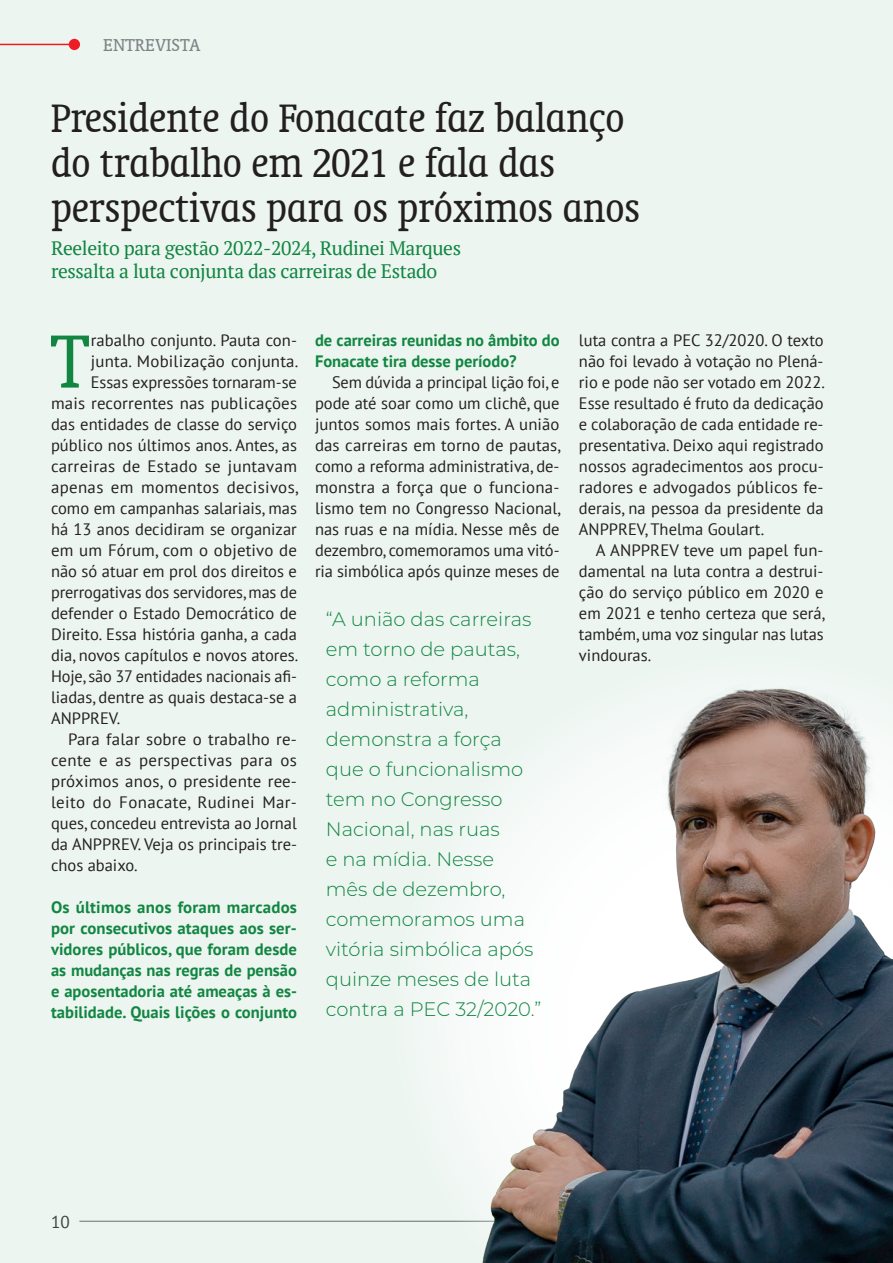
<style>
.page{position:relative;width:893px;height:1263px;background:#edf5f1}
.page>*{position:absolute;margin:0;border:0;box-sizing:border-box;transform-origin:0 0}
.t1{font:condensed 85.8px "Oranda BT";color:#118641}
.t2{font:condensed 45px/45px "Oranda BT";color:#231f20}
.t3{font:300 19.5px/30px "Montserrat";color:#118641}
.t4{font:19.5px/23.4px "PT Serif";letter-spacing:-.02em;color:#118641}
.t5{font:19.5px "Oranda BT";color:#808285}
.t6{font:17.1px "PT Sans";color:#231f20}
.t7{font:16.5px/21px "PT Sans";color:#231f20;text-align:justify}
.t8{font:700 16.5px/21px "PT Sans";color:#118641;text-align:justify}
.t9{font:16.5px "PT Sans";letter-spacing:.02em;color:#231f20}
.t10{font:16.5px "PT Sans";letter-spacing:.025em;color:#231f20}
</style>
<div class="page">
<svg style="left:391px;top:929px;width:92px;height:334px"></svg>
<hr style="left:0;top:44px;width:74px;height:1px;background:#ee1d23">
<div style="left:69px;top:39px;width:11px;height:11px;background:#ee1d23;border-radius:50%"></div>
<img style="left:483px;top:688px;width:410px;height:575px">
<p class="t5" style="left:103px;top:34px;width:99px">ENTREVISTA</p>
<h2 class="t2" style="left:51px;top:95px;width:591px">Presidente do Fonacate faz balanço do trabalho em 2021 e fala das perspectivas para os próximos anos</h2>
<p class="t4" style="left:51px;top:236px;width:412px">Reeleito para gestão 2022-2024, Rudinei Marques ressalta a luta conjunta das carreiras de Estado</p>
<h1 class="t1" style="left:50px;top:312px;width:42px">T</h1>
<p class="t7" style="left:91px;top:329px;width:208px">rabalho conjunto. Pauta con-</p>
<p class="t7" style="left:91px;top:350px;width:209px">junta. Mobilização conjunta.</p>
<p class="t7" style="left:91px;top:371px;width:208px">Essas expressões tornaram-se</p>
<p class="t7" style="left:51px;top:392px;width:248px">mais recorrentes nas publicações</p>
<p class="t7" style="left:51px;top:413px;width:247px">das entidades de classe do serviço</p>
<p class="t7" style="left:51px;top:434px;width:247px">público nos últimos anos. Antes, as</p>
<p class="t9" style="left:51px;top:455px;width:248px">carreiras de Estado se juntavam</p>
<p class="t9" style="left:51px;top:476px;width:249px">apenas em momentos decisivos,</p>
<p class="t7" style="left:51px;top:497px;width:247px">como em campanhas salariais, mas</p>
<p class="t7" style="left:51px;top:518px;width:247px">há 13 anos decidiram se organizar</p>
<p class="t7" style="left:51px;top:539px;width:247px">em um Fórum, com o objetivo de</p>
<p class="t7" style="left:51px;top:560px;width:247px">não só atuar em prol dos direitos e</p>
<p class="t7" style="left:51px;top:581px;width:248px">prerrogativas dos servidores, mas de</p>
<p class="t7" style="left:51px;top:602px;width:247px">defender o Estado Democrático de</p>
<p class="t7" style="left:51px;top:623px;width:247px">Direito. Essa história ganha, a cada</p>
<p class="t7" style="left:51px;top:644px;width:249px">dia, novos capítulos e novos atores.</p>
<p class="t7" style="left:51px;top:665px;width:247px">Hoje, são 37 entidades nacionais afi-</p>
<p class="t7" style="left:51px;top:686px;width:247px">liadas, dentre as quais destaca-se a</p>
<p class="t7" style="left:51px;top:707px;width:71px">ANPPREV.</p>
<p class="t7" style="left:68px;top:728px;width:230px">Para falar sobre o trabalho re-</p>
<p class="t9" style="left:51px;top:749px;width:247px">cente e as perspectivas para os</p>
<p class="t7" style="left:51px;top:770px;width:247px">próximos anos, o presidente ree-</p>
<p class="t10" style="left:51px;top:791px;width:247px">leito do Fonacate, Rudinei Mar-</p>
<p class="t7" style="left:51px;top:812px;width:247px">ques, concedeu entrevista ao Jornal</p>
<p class="t7" style="left:51px;top:833px;width:247px">da ANPPREV. Veja os principais tre-</p>
<p class="t7" style="left:51px;top:854px;width:88px">chos abaixo.</p>
<p class="t8" style="left:51px;top:896px;width:248px">Os últimos anos foram marcados por consecutivos ataques aos ser&shy;vidores públicos, que foram desde as mudanças nas regras de pensão e aposentadoria até ameaças à es&shy;tabilidade. Quais lições o conjunto</p>
<p class="t8" style="left:315px;top:329px;width:246px">de carreiras reunidas no âmbito do<br>Fonacate tira desse período?</p>
<p class="t7" style="left:315px;top:371px;width:247px;text-indent:17px">Sem dúvida a principal lição foi, e pode até soar como um clichê, que juntos somos mais fortes. A união das carreiras em torno de pautas, como a reforma administrativa, de&shy;monstra a força que o funciona&shy;lismo tem no Congresso Nacional, nas ruas e na mídia. Nesse mês de dezembro, comemoramos uma vitó&shy;ria simbólica após quinze meses de</p>
<p class="t3" style="left:326px;top:604px;width:217px">“A união das carreiras em torno de pautas, como a reforma administrativa, demonstra a força que o funcionalismo tem no Congresso<br>Nacional, nas ruas<br>e na mídia. Nesse<br>mês de dezembro, comemoramos uma vitória simbólica após quinze meses de luta contra a PEC 32/2020.”</p>
<p class="t7" style="left:579px;top:329px;width:247px">luta contra a PEC 32/2020. O texto não foi levado à votação no Plená&shy;rio e pode não ser votado em 2022.<br>Esse resultado é fruto da dedicação e colaboração de cada entidade re&shy;presentativa. Deixo aqui registrado nossos agradecimentos aos procu&shy;radores e advogados públicos fe&shy;derais, na pessoa da presidente da ANPPREV, Thelma Goulart.</p>
<p class="t7" style="left:579px;top:539px;width:247px;text-indent:17px">A ANPPREV teve um papel fun&shy;damental na luta contra a destrui&shy;ção do serviço público em 2020 e em 2021 e tenho certeza que será, também, uma voz singular nas lutas vindouras.</p>
<p class="t6" style="left:51px;top:1211px;width:20px">10</p>
</div>
